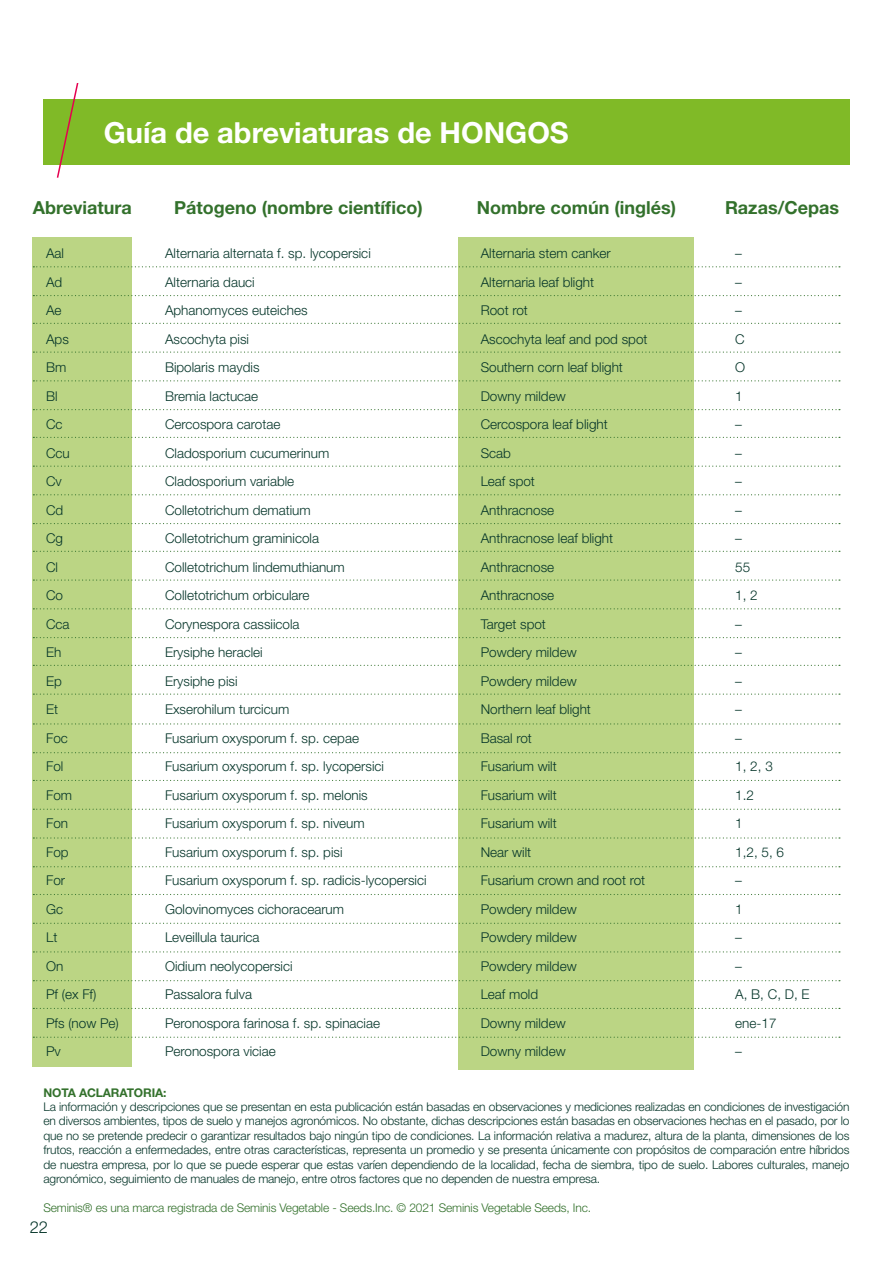
<style>
.page{position:relative;width:893px;height:1263px;background:#fff}
.page>*{position:absolute;margin:0;border:0;box-sizing:border-box;transform-origin:0 0}
.t1{font:700 29.1px "Helvetica Neue LT Std";color:#fff}
.t2{font:700 18px "Helvetica Neue LT Std";color:#33712c}
.t3{font:300 16.5px "Helvetica Neue LT Std";color:#053529}
.t4{font:300 13.5px/28.5px "Helvetica Neue LT Std";color:#053529}
.t5{font:300 12px/14.4px "Helvetica Neue LT Std";letter-spacing:-.01em;color:#053529;text-align:justify}
.t6{font:300 12px "Helvetica Neue LT Std";letter-spacing:-.01em;color:#33712c}
.t7{font:700 12px "Helvetica Neue LT Std";letter-spacing:-.01em;color:#33712c}
</style>
<div class="page">
<div style="left:33px;top:237px;width:99px;height:829px;background:#bbd584"></div>
<div style="left:459px;top:237px;width:235px;height:832px;background:#bbd584"></div>
<div style="left:43px;top:99px;width:807px;height:66px;background:#80ba27"></div>
<svg style="left:56px;top:83px;width:23px;height:95px"></svg>
<svg style="left:33px;top:266px;width:807px;height:1px"></svg>
<svg style="left:33px;top:295px;width:807px;height:1px"></svg>
<svg style="left:33px;top:323px;width:807px;height:1px"></svg>
<svg style="left:33px;top:351px;width:807px;height:2px"></svg>
<svg style="left:33px;top:380px;width:807px;height:1px"></svg>
<svg style="left:33px;top:409px;width:807px;height:1px"></svg>
<svg style="left:33px;top:437px;width:807px;height:1px"></svg>
<svg style="left:33px;top:466px;width:807px;height:1px"></svg>
<svg style="left:33px;top:494px;width:807px;height:1px"></svg>
<svg style="left:33px;top:523px;width:807px;height:1px"></svg>
<svg style="left:33px;top:551px;width:807px;height:1px"></svg>
<svg style="left:33px;top:579px;width:807px;height:2px"></svg>
<svg style="left:33px;top:608px;width:807px;height:1px"></svg>
<svg style="left:33px;top:637px;width:807px;height:1px"></svg>
<svg style="left:33px;top:665px;width:807px;height:1px"></svg>
<svg style="left:33px;top:693px;width:807px;height:2px"></svg>
<svg style="left:33px;top:723px;width:807px;height:1px"></svg>
<svg style="left:33px;top:752px;width:807px;height:1px"></svg>
<svg style="left:33px;top:780px;width:807px;height:1px"></svg>
<svg style="left:33px;top:809px;width:807px;height:1px"></svg>
<svg style="left:33px;top:837px;width:807px;height:1px"></svg>
<svg style="left:33px;top:866px;width:807px;height:1px"></svg>
<svg style="left:33px;top:894px;width:807px;height:1px"></svg>
<svg style="left:33px;top:923px;width:807px;height:1px"></svg>
<svg style="left:33px;top:951px;width:807px;height:1px"></svg>
<svg style="left:33px;top:980px;width:807px;height:1px"></svg>
<svg style="left:33px;top:1008px;width:807px;height:1px"></svg>
<svg style="left:33px;top:1037px;width:807px;height:1px"></svg>
<h1 class="t1" style="left:104px;top:114px;width:467px">Guía de abreviaturas de HONGOS</h1>
<h2 class="t2" style="left:33px;top:197px;width:101px">Abreviatura</h2>
<h2 class="t2" style="left:174px;top:197px;width:250px">Pátogeno (nombre científico)</h2>
<h2 class="t2" style="left:477px;top:197px;width:201px">Nombre común (inglés)</h2>
<h2 class="t2" style="left:725px;top:197px;width:116px">Razas/Cepas</h2>
<p class="t4" style="left:46px;top:239px;width:74px">Aal<br>Ad<br>Ae<br>Aps<br>Bm<br>Bl<br>Cc<br>Ccu<br>Cv<br>Cd<br>Cg<br>Cl<br>Co<br>Cca<br>Eh<br>Ep<br>Et<br>Foc<br>Fol<br>Fom<br>Fon<br>Fop<br>For<br>Gc<br>Lt<br>On<br>Pf (ex Ff)<br>Pfs (now Pe)<br>Pv</p>
<p class="t4" style="left:165px;top:239px;width:263px">Alternaria alternata f. sp. lycopersici<br>Alternaria dauci<br>Aphanomyces euteiches<br>Ascochyta pisi<br>Bipolaris maydis<br>Bremia lactucae<br>Cercospora carotae<br>Cladosporium cucumerinum<br>Cladosporium variable<br>Colletotrichum dematium<br>Colletotrichum graminicola<br>Colletotrichum lindemuthianum<br>Colletotrichum orbiculare<br>Corynespora cassiicola<br>Erysiphe heraclei<br>Erysiphe pisi<br>Exserohilum turcicum<br>Fusarium oxysporum f. sp. cepae<br>Fusarium oxysporum f. sp. lycopersici<br>Fusarium oxysporum f. sp. melonis<br>Fusarium oxysporum f. sp. niveum<br>Fusarium oxysporum f. sp. pisi<br>Fusarium oxysporum f. sp. radicis-lycopersici<br>Golovinomyces cichoracearum<br>Leveillula taurica<br>Oidium neolycopersici<br>Passalora fulva<br>Peronospora farinosa f. sp. spinaciae<br>Peronospora viciae</p>
<p class="t4" style="left:481px;top:239px;width:168px">Alternaria stem canker<br>Alternaria leaf blight<br>Root rot<br>Ascochyta leaf and pod spot<br>Southern corn leaf blight<br>Downy mildew<br>Cercospora leaf blight<br>Scab<br>Leaf spot<br>Anthracnose<br>Anthracnose leaf blight<br>Anthracnose<br>Anthracnose<br>Target spot<br>Powdery mildew<br>Powdery mildew<br>Northern leaf blight<br>Basal rot<br>Fusarium wilt<br>Fusarium wilt<br>Fusarium wilt<br>Near wilt<br>Fusarium crown and root rot<br>Powdery mildew<br>Powdery mildew<br>Powdery mildew<br>Leaf mold<br>Downy mildew<br>Downy mildew</p>
<p class="t4" style="left:735px;top:239px;width:76px">–<br>–<br>–<br>C<br>O<br>1<br>–<br>–<br>–<br>–<br>–<br>55<br>1, 2<br>–<br>–<br>–<br>–<br>–<br>1, 2, 3<br>1.2<br>1<br>1,2, 5, 6<br>–<br>1<br>–<br>–<br>A, B, C, D, E ene-17<br>–</p>
<p class="t7" style="left:43px;top:1085px;width:125px">NOTA ACLARATORIA:</p>
<p class="t5" style="left:43px;top:1099px;width:808px">La información y descripciones que se presentan en esta publicación están basadas en observaciones y mediciones realizadas en condiciones de investigación en diversos ambientes, tipos de suelo y manejos agronómicos. No obstante, dichas descripciones están basadas en observaciones hechas en el pasado, por lo que no se pretende predecir o garantizar resultados bajo ningún tipo de condiciones. La información relativa a madurez, altura de la planta, dimensiones de los frutos, reacción a enfermedades, entre otras características, representa un promedio y se presenta únicamente con propósitos de comparación entre híbridos de nuestra empresa, por lo que se puede esperar que estas varíen dependiendo de la localidad, fecha de siembra, tipo de suelo. Labores culturales, manejo agronómico, seguimiento de manuales de manejo, entre otros factores que no dependen de nuestra empresa.</p>
<p class="t6" style="left:43px;top:1200px;width:549px">Seminis® es una marca registrada de Seminis Vegetable - Seeds.Inc. © 2021 Seminis Vegetable Seeds, Inc.</p>
<p class="t3" style="left:30px;top:1217px;width:20px">22</p>
</div>
